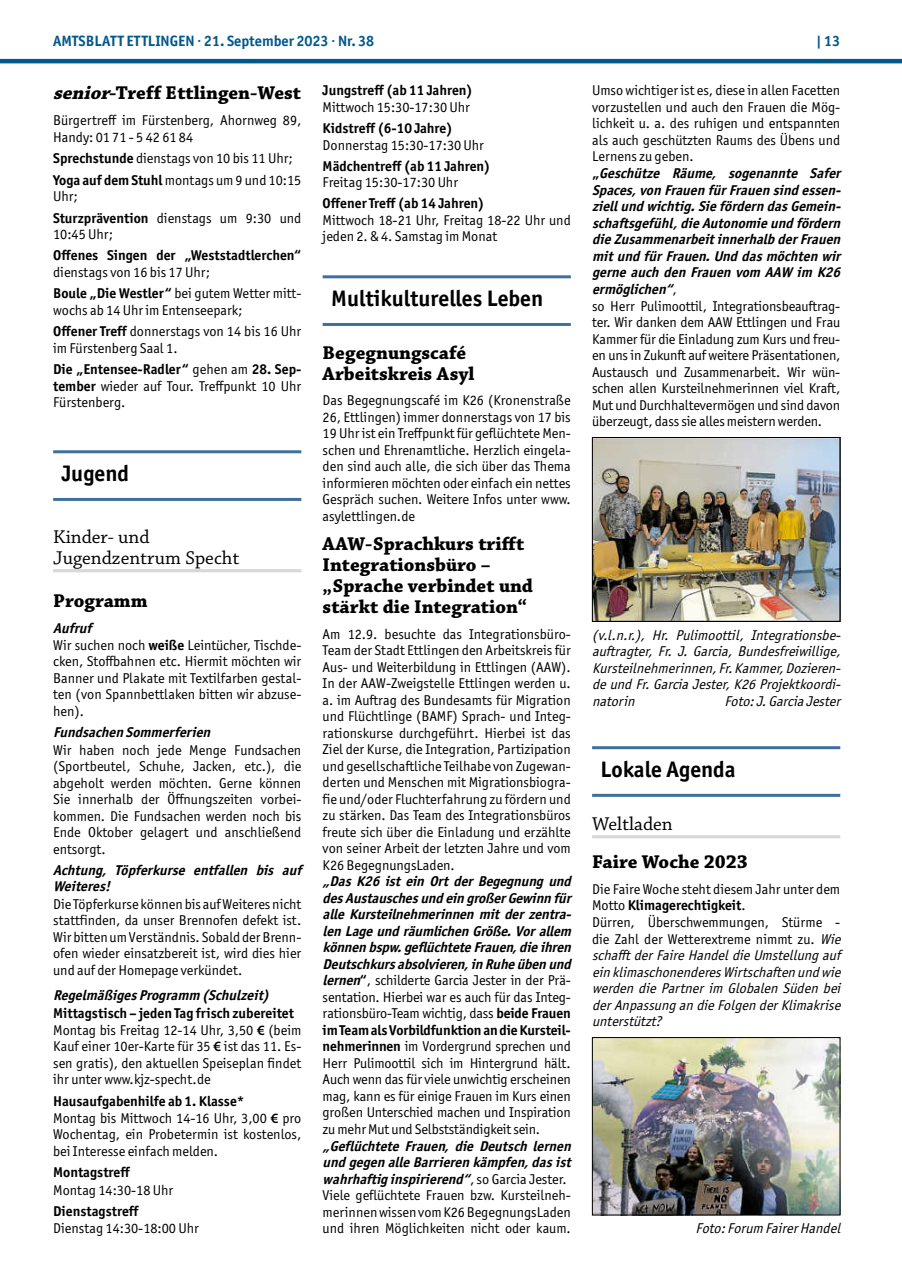
<style>
.page{position:relative;width:902px;height:1280px;background:#fff}
.page>*{position:absolute;margin:0;border:0;box-sizing:border-box;transform-origin:0 0}
.t1{font:700 22.5px "Officina Sans ITC Pro";color:#000}
.t2{font:700 19.5px/21px "Chaparral Pro";color:#000}
.t3{font:19.5px/21px "Chaparral Pro";color:#000}
.t4{font:700 15px "Officina Sans ITC Pro";color:#00588b}
.t5{font:14.25px/16.5px "Officina Sans ITC Pro";color:#000}
.t6{font:italic 14.25px/16.5px "Officina Sans ITC Pro";letter-spacing:-.02em;color:#000;text-align:justify}
.t7{font:700 14.25px/21.5px "Officina Sans ITC Pro";color:#000}
.t8{font:italic 700 14.25px/16.5px "Officina Sans ITC Pro";color:#000}
.s1{font-style:italic}
.s2{font-weight:700}
.s3{font-weight:400}
.s4{font-weight:700;font-style:italic}
.s5{font-family:"Myriad Pro";font-weight:600}
.s6{font-style:normal}
.s7{font-weight:700;font-style:normal}
</style>
<div class="page">
<hr style="left:0;top:59px;width:901px;height:4px;background:#00588b">
<hr style="left:53px;top:450px;width:248px;height:3px;background:#406f9d">
<hr style="left:53px;top:498px;width:248px;height:3px;background:#406f9d">
<hr style="left:53px;top:569px;width:248px;height:3px;background:#d8d8d9">
<hr style="left:322px;top:275px;width:248px;height:3px;background:#406f9d">
<hr style="left:322px;top:323px;width:248px;height:3px;background:#406f9d">
<hr style="left:592px;top:746px;width:248px;height:3px;background:#406f9d">
<hr style="left:592px;top:794px;width:248px;height:3px;background:#406f9d">
<hr style="left:592px;top:835px;width:248px;height:3px;background:#d8d8d9">
<img style="left:594px;top:439px;width:244px;height:181px">
<div style="left:592px;top:437px;width:248px;height:185px;border:1px solid #000"></div>
<img style="left:594px;top:1039px;width:244px;height:174px">
<div style="left:592px;top:1037px;width:248px;height:178px;border:1px solid #000"></div>
<p class="t4" style="left:53px;top:31px;width:322px">AMTSBLATT ETTLINGEN · 21. September 2023 · Nr. 38</p>
<p class="t4" style="left:816px;top:31px;width:26px">| 13</p>
<h2 class="t2" style="left:53px;top:84px;width:249px"><span class="s1">senior</span>-Treff Ettlingen-West</h2>
<p class="t5" style="left:53px;top:112px;width:250px">Bürgertreff im Fürstenberg, Ahornweg 89,<br>Handy: 01 71 - 5 42 61 84</p>
<p class="t5" style="left:53px;top:148px;width:250px;line-height:21.5px"><span class="s2">Sprechstunde</span> dienstags von 10 bis 11 Uhr;<br><span class="s2">Yoga auf dem Stuhl</span> montags um 9 und 10:15</p>
<p class="t5" style="left:53px;top:185px;width:250px;line-height:21.5px">Uhr;<br><span class="s2">Sturzprävention</span> dienstags um 9:30 und</p>
<p class="t5" style="left:53px;top:226px;width:61px">10:45 Uhr;</p>
<p class="t7" style="left:53px;top:245px;width:250px">Offenes Singen der „Weststadtlerchen“</p>
<p class="t5" style="left:53px;top:261px;width:250px;line-height:21.5px">dienstags von 16 bis 17 Uhr;<br><span class="s2">Boule „Die Westler“</span> bei gutem Wetter mitt-</p>
<p class="t5" style="left:53px;top:299px;width:250px;line-height:21.5px">wochs ab 14 Uhr im Entenseepark;<br><span class="s2">Offener Treff</span> donnerstags von 14 bis 16 Uhr</p>
<p class="t7" style="left:53px;top:337px;width:250px"><span class="s3">im Fürstenberg Saal 1.<br></span>Die „Entensee-Radler“ <span class="s3">gehen am</span> 28. Sep-</p>
<p class="t5" style="left:53px;top:378px;width:250px"><span class="s2">tember</span> wieder auf Tour. Treffpunkt 10 Uhr<br>Fürstenberg.</p>
<p class="t7" style="left:322px;top:80px;width:152px">Jungstreff (ab 11 Jahren)</p>
<p class="t5" style="left:322px;top:99px;width:149px">Mittwoch 15:30-17:30 Uhr</p>
<p class="t7" style="left:322px;top:117px;width:132px">Kidstreff (6-10 Jahre)</p>
<p class="t5" style="left:322px;top:137px;width:163px">Donnerstag 15:30-17:30 Uhr</p>
<p class="t7" style="left:322px;top:155px;width:169px">Mädchentreff (ab 11 Jahren)</p>
<p class="t5" style="left:322px;top:174px;width:137px">Freitag 15:30-17:30 Uhr</p>
<p class="t7" style="left:322px;top:192px;width:163px">Offener Treff (ab 14 Jahren)</p>
<p class="t5" style="left:322px;top:212px;width:250px">Mittwoch 18-21 Uhr, Freitag 18-22 Uhr und jeden 2. &amp; 4. Samstag im Monat</p>
<p class="t5" style="left:592px;top:82px;width:254px">Umso wichtiger ist es, diese in allen Facetten vorzustellen und auch den Frauen die Mög&shy;lichkeit u. a. des ruhigen und entspannten als auch geschützten Raums des Übens und Lernens zu geben.<br><span class="s2">„</span> <span class="s4">Geschütze Räume, sogenannte Safer Spaces,von Frauen fürFrauen sindessen&shy;ziellundwichtig.Siefördern dasGemein&shy;schaftsgefühl,dieAutonomieundfördern dieZusammenarbeitinnerhalbderFrauen mitundfürFrauen.Unddasmöchten wir gerneauch den Frauen vom AAW im K26 ermöglichen“</span>,<br>so Herr Pulimoottil, Integrationsbeauftrag&shy;ter. Wir danken dem AAW Ettlingen und Frau Kammer für die Einladung zum Kurs und freu&shy;en uns in Zukunft auf weitere Präsentationen, Austausch und Zusammenarbeit. Wir wün&shy;schen allen Kursteilnehmerinnen viel Kraft, Mut und Durchhaltevermögen und sind davon überzeugt, dass sie alles meistern werden.</p>
<h1 class="t1" style="left:331px;top:284px;width:213px">Multikulturelles Leben</h1>
<h2 class="t2" style="left:322px;top:343px;width:153px">Begegnungscafé<br>Arbeitskreis Asyl</h2>
<p class="t5" style="left:322px;top:392px;width:250px;text-align:justify">Das Begegnungscafé im K26 (Kronenstraße 26, Ettlingen) immer donnerstags von 17 bis 19 Uhr ist ein Treffpunkt für geflüchtete Men&shy;schen und Ehrenamtliche. Herzlich eingela&shy;den sind auch alle, die sich über das Thema informieren möchten oder einfach ein nettes Gespräch suchen. Weitere Infos unter www. asylettlingen.de</p>
<h2 class="t2" style="left:322px;top:534px;width:212px">AAW-Sprachkurs trifft<br>Integrationsbüro – „Sprache verbindet und stärkt die Integration“</h2>
<p class="t5" style="left:322px;top:625px;width:250px;text-align:justify">Am 12.9. besuchte das Integrationsbüro-Team der Stadt Ettlingen den Arbeitskreis für Aus- und Weiterbildung in Ettlingen (AAW).<br>In der AAW-Zweigstelle Ettlingen werden u. a. im Auftrag des Bundesamts für Migration und Flüchtlinge (BAMF) Sprach- und Integ&shy;rationskurse durchgeführt. Hierbei ist das Ziel der Kurse, die Integration, Partizipation und gesellschaftliche Teilhabe von Zugewan&shy;derten und Menschen mit Migrationsbiogra&shy;fie und/oder Fluchterfahrung zu fördern und zu stärken. Das Team des Integrationsbüros freute sich über die Einladung und erzählte von seiner Arbeit der letzten Jahre und vom K26 BegegnungsLaden.</p>
<p class="t5" style="left:322px;top:873px;width:254px"><span class="s4">„Das K26 ist ein Ort der Begegnung und desAustauschesundeingroßerGewinnfür alle Kursteilnehmerinnen mit der zentra&shy;lenLageundräumlichenGröße.Vorallem könnenbspw.geflüchteteFrauen,dieihren Deutschkursabsolvieren,inRuheübenund lernen</span><span class="s2">“</span>, schilderte Garcia Jester in der Prä&shy;sentation. Hierbei war es auch für das Integ&shy;rationsbüro-Team wichtig, dass <span class="s2">beide Frauen im Team als Vorbildfunktion an die Kursteil&shy;nehmerinnen</span> im Vordergrund sprechen und Herr Pulimoottil sich im Hintergrund hält.<br>Auch wenn das für viele unwichtig erscheinen mag, kann es für einige Frauen im Kurs einen großen Unterschied machen und Inspiration zu mehr Mut und Selbstständigkeit sein.</p>
<p class="t5" style="left:322px;top:1137px;width:254px"><span class="s4">„Geflüchtete Frauen, die Deutsch lernen undgegen alleBarrieren kämpfen,dasist wahrhaftiginspirierend“</span>, s o G a r c i a J e s t e r .<br>Viele geflüchtete Frauen bzw. Kursteilneh&shy;merinnen wissen vom K26 BegegnungsLaden und ihren Möglichkeiten nicht oder kaum.</p>
<h1 class="t1" style="left:62px;top:459px;width:69px">Jugend</h1>
<h2 class="t3" style="left:53px;top:527px;width:188px">Kinder- und<br>Jugendzentrum Specht</h2>
<h2 class="t2" style="left:53px;top:591px;width:96px">Programm</h2>
<p class="t5" style="left:53px;top:619px;width:250px"><span class="s4">Aufruf<br></span>Wir suchen noch <span class="s2">weiße</span> Leintücher, Tischde&shy;cken, Stoffbahnen etc. Hiermit möchten wir<br>Banner und Plakate mit Textilfarben gestal&shy;ten (von Spannbettlaken bitten wir abzuse&shy;hen).</p>
<p class="t8" style="left:53px;top:724px;width:163px">Fundsachen Sommerferien</p>
<p class="t5" style="left:53px;top:741px;width:250px;text-align:justify">Wir haben noch jede Menge Fundsachen (Sportbeutel, Schuhe, Jacken, etc.), die abgeholt werden möchten. Gerne können Sie innerhalb der Öffnungszeiten vorbei&shy;kommen. Die Fundsachen werden noch bis Ende Oktober gelagert und anschließend entsorgt.</p>
<p class="t8" style="left:53px;top:862px;width:254px">Achtung, Töpferkurse entfallen bis auf<br>Weiteres!</p>
<p class="t5" style="left:53px;top:895px;width:250px;text-align:justify">Die Töpferkurse können bis auf Weiteres nicht stattfinden, da unser Brennofen defekt ist.<br>Wir bitten um Verständnis. Sobald der Brenn&shy;ofen wieder einsatzbereit ist, wird dies hier und auf der Homepage verkündet.</p>
<p class="t8" style="left:53px;top:987px;width:221px">RegelmäßigesProgramm (Schulzeit)</p>
<p class="t5" style="left:53px;top:1004px;width:250px"><span class="s2">Mittagstisch – jeden Tag frisch zubereitet </span>Montag bis Freitag 12-14 Uhr, 3,50 <span class="s5">€</span> (beim Kauf einer 10er-Karte für 35 <span class="s5">€</span> ist das 11. Es&shy;sen gratis), den aktuellen Speiseplan findet ihr unter www.kjz-specht.de</p>
<p class="t5" style="left:53px;top:1092px;width:250px"><span class="s2">Hausaufgabenhilfe ab 1. Klasse*<br></span>Montag bis Mittwoch 14-16 Uhr, 3,00 <span class="s5">€</span> pro Wochentag, ein Probetermin ist kostenlos, bei Interesse einfach melden.</p>
<p class="t7" style="left:53px;top:1162px;width:78px">Montagstreff</p>
<p class="t5" style="left:53px;top:1181px;width:121px">Montag 14:30-18 Uhr</p>
<p class="t7" style="left:53px;top:1200px;width:87px">Dienstagstreff</p>
<p class="t5" style="left:53px;top:1220px;width:147px">Dienstag 14:30-18:00 Uhr</p>
<p class="t6" style="left:592px;top:627px;width:253px">(v.l.n.r.), Hr. Pulimoottil, Integrationsbe&shy;auftragter, Fr. J. Garcia, Bundesfreiwillige, Kursteilnehmerinnen,Fr.Kammer,Dozieren&shy;deundFr.GarciaJester,K26Projektkoordi&shy;natorin</p>
<p class="t6" style="left:724px;top:693px;width:121px">Foto:J.GarciaJester</p>
<h1 class="t1" style="left:600px;top:755px;width:137px">Lokale Agenda</h1>
<h2 class="t3" style="left:592px;top:814px;width:82px">Weltladen</h2>
<h2 class="t2" style="left:592px;top:852px;width:157px">Faire Woche 2023</h2>
<p class="t6" style="left:592px;top:881px;width:253px;text-align:left"><span class="s6">Die Faire Woche steht diesem Jahr unter dem Motto</span> <span class="s7">Klimagerechtigkeit</span><span class="s6">.<br>Dürren, Überschwemmungen, Stürme - die Zahl der Wetterextreme nimmt zu.</span> Wie schafftderFaireHandeldieUmstellungauf ein klimaschonenderesWirtschaften undwie werden die Partner im Globalen Süden bei derAnpassungan dieFolgen derKlimakrise unterstützt?</p>
<p class="t6" style="left:695px;top:1220px;width:150px">Foto:Forum FairerHandel</p>
</div>
